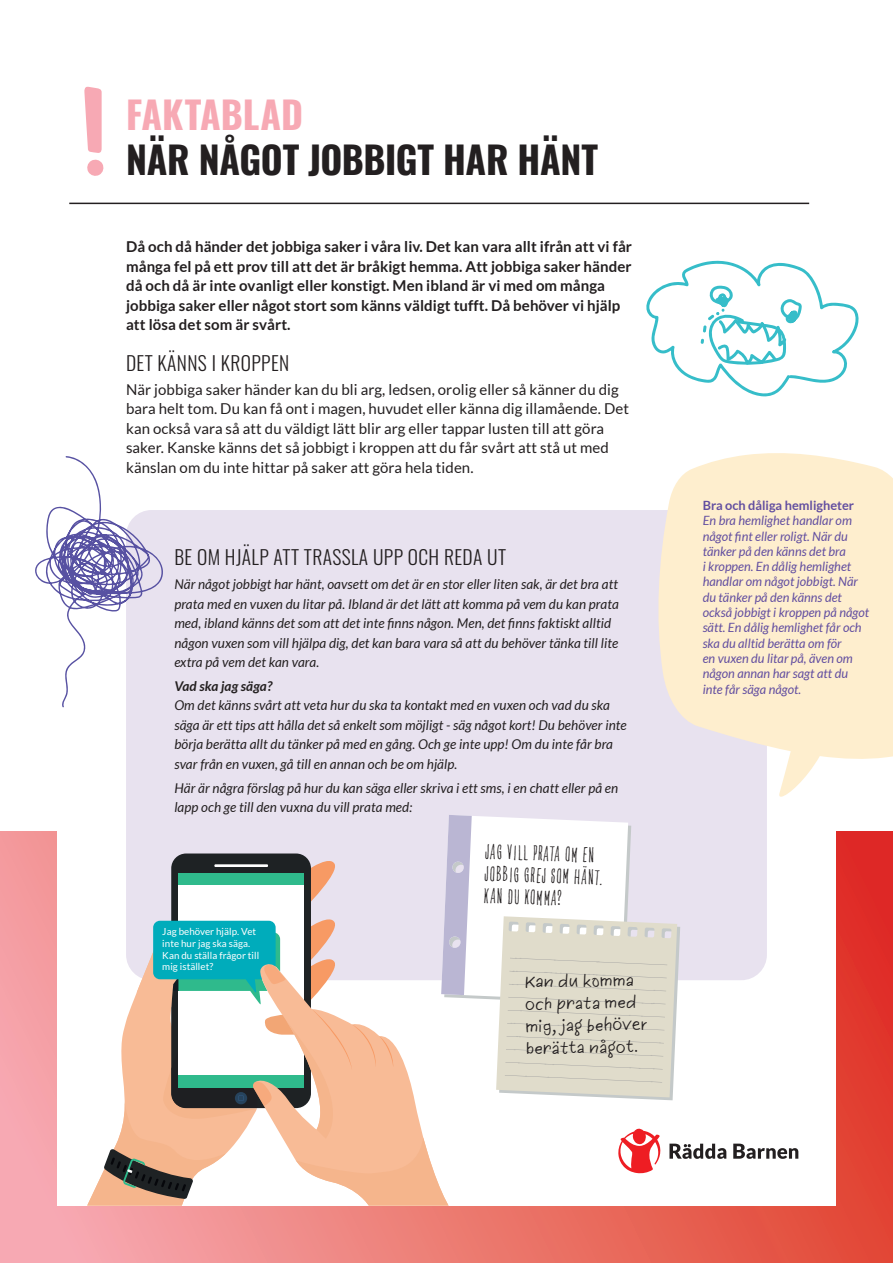
<style>
.page{position:relative;width:893px;height:1263px;background:#fff}
.page>*{position:absolute;margin:0;border:0;box-sizing:border-box;transform-origin:0 0}
.t1{font:700 37.5px "Oswald";letter-spacing:-.005em;color:#231f20}
.t2{font:700 37.5px "Oswald";letter-spacing:.005em;color:#f7a9b4}
.t3{font:21px/22.2px "Six Hands Rough";color:#231f20}
.t4{font:300 19.5px "Oswald";letter-spacing:.02em;color:#231f20}
.t5{font:15.9px/22.2px "Six Hands Marker";color:#231f20}
.t6{font:15px/19.5px "Lato";letter-spacing:.005em;color:#231f20}
.t7{font:700 15px/19.5px "Lato";letter-spacing:.005em;color:#231f20}
.t8{font:italic 13.5px/19.5px "Lato";letter-spacing:.005em;color:#231f20}
.t9{font:italic 700 13.5px "Lato";letter-spacing:.005em;color:#231f20}
.t10{font:italic 12.75px/15.3px "Lato";color:#624ea0}
.t11{font:700 12.75px "Lato";color:#624ea0}
.t12{font:9.75px/11.7px "Lato";letter-spacing:.005em;color:#fff}
</style>
<div class="page">
<svg style="left:0;top:831px;width:893px;height:432px;background:#eb7570"></svg>
<div style="left:57px;top:81px;width:779px;height:1124px;background:#fff"></div>
<svg style="left:733px;top:1143px;width:65px;height:16px"></svg>
<hr style="left:69px;top:203px;width:740px;height:1px;background:#231f20">
<svg style="left:84px;top:87px;width:18px;height:66px"></svg>
<svg style="left:87px;top:159px;width:17px;height:17px"></svg>
<div style="left:126px;top:510px;width:641px;height:470px;background:#e8e2ef;border-radius:26px"></div>
<svg style="left:35px;top:456px;width:128px;height:252px"></svg>
<svg style="left:87px;top:815px;width:639px;height:390px"></svg>
<svg style="left:658px;top:453px;width:235px;height:344px;fill:#feeece"></svg>
<svg style="left:646px;top:260px;width:213px;height:137px"></svg>
<h1 class="t2" style="left:126px;top:82px;width:179px">FAKTABLAD</h1>
<h1 class="t1" style="left:126px;top:127px;width:474px">NÄR NÅGOT JOBBIGT HAR HÄNT</h1>
<p class="t7" style="left:126px;top:237px;width:507px">Då och då händer det jobbiga saker i våra liv. Det kan vara allt ifrån att vi får många fel på ett prov till att det är bråkigt hemma. Att jobbiga saker händer då och då är inte ovanligt eller konstigt. Men ibland är vi med om många jobbiga saker eller något stort som känns väldigt tufft. Då behöver vi hjälp att lösa det som är svårt.</p>
<h3 class="t4" style="left:126px;top:345px;width:165px">DET KÄNNS I KROPPEN</h3>
<p class="t6" style="left:126px;top:379px;width:504px">När jobbiga saker händer kan du bli arg, ledsen, orolig eller så känner du dig bara helt tom. Du kan få ont i magen, huvudet eller känna dig illamående. Det kan också vara så att du väldigt lätt blir arg eller tappar lusten till att göra saker. Kanske känns det så jobbigt i kroppen att du får svårt att stå ut med känslan om du inte hittar på saker att göra hela tiden.</p>
<h3 class="t4" style="left:174px;top:540px;width:333px">BE OM HJÄLP ATT TRASSLA UPP OCH REDA UT</h3>
<p class="t8" style="left:174px;top:575px;width:446px">När något jobbigt har hänt, oavsett om det är en stor eller liten sak, är det bra att prata med en vuxen du litar på. Ibland är det lätt att komma på vem du kan prata med, ibland känns det som att det inte finns någon. Men, det finns faktiskt alltid någon vuxen som vill hjälpa dig, det kan bara vara så att du behöver tänka till lite extra på vem det kan vara.</p>
<p class="t9" style="left:174px;top:678px;width:99px">Vad ska jag säga?</p>
<p class="t8" style="left:174px;top:696px;width:454px">Om det känns svårt att veta hur du ska ta kontakt med en vuxen och vad du ska säga är ett tips att hålla det så enkelt som möjligt - säg något kort! Du behöver inte börja berätta allt du tänker på med en gång. Och ge inte upp! Om du inte får bra svar från en vuxen, gå till en annan och be om hjälp.</p>
<p class="t8" style="left:174px;top:778px;width:445px">Här är några förslag på hur du kan säga eller skriva i ett sms, i en chatt eller på en lapp och ge till den vuxna du vill prata med:</p>
<h2 class="t3" style="left:486px;top:839px;width:119px;rotate:2deg">JAG VILL PRATA OM EN<br>JOBBIG GREJ SOM HÄNT.<br>KAN DU KOMMA?</h2>
<p class="t12" style="left:162px;top:926px;width:98px">Jag behöver hjälp. Vet inte hur jag ska säga.<br>Kan du ställa frågor till mig istället?</p>
<p class="t5" style="left:524px;top:971px;width:126px;rotate:-1deg">Kan du komma och prata med mig, jag behöver berätta något.</p>
<p class="t11" style="left:703px;top:498px;width:153px">Bra och dåliga hemligheter</p>
<p class="t10" style="left:703px;top:513px;width:168px">En bra hemlighet handlar om något fint eller roligt. När du tänker på den känns det bra<br>i kroppen. En dålig hemlighet handlar om något jobbigt. När du tänker på den känns det också jobbigt i kroppen på något sätt. En dålig hemlighet får och ska du alltid berätta om för<br>en vuxen du litar på, även om någon annan har sagt att du inte får säga något.</p>
</div>
